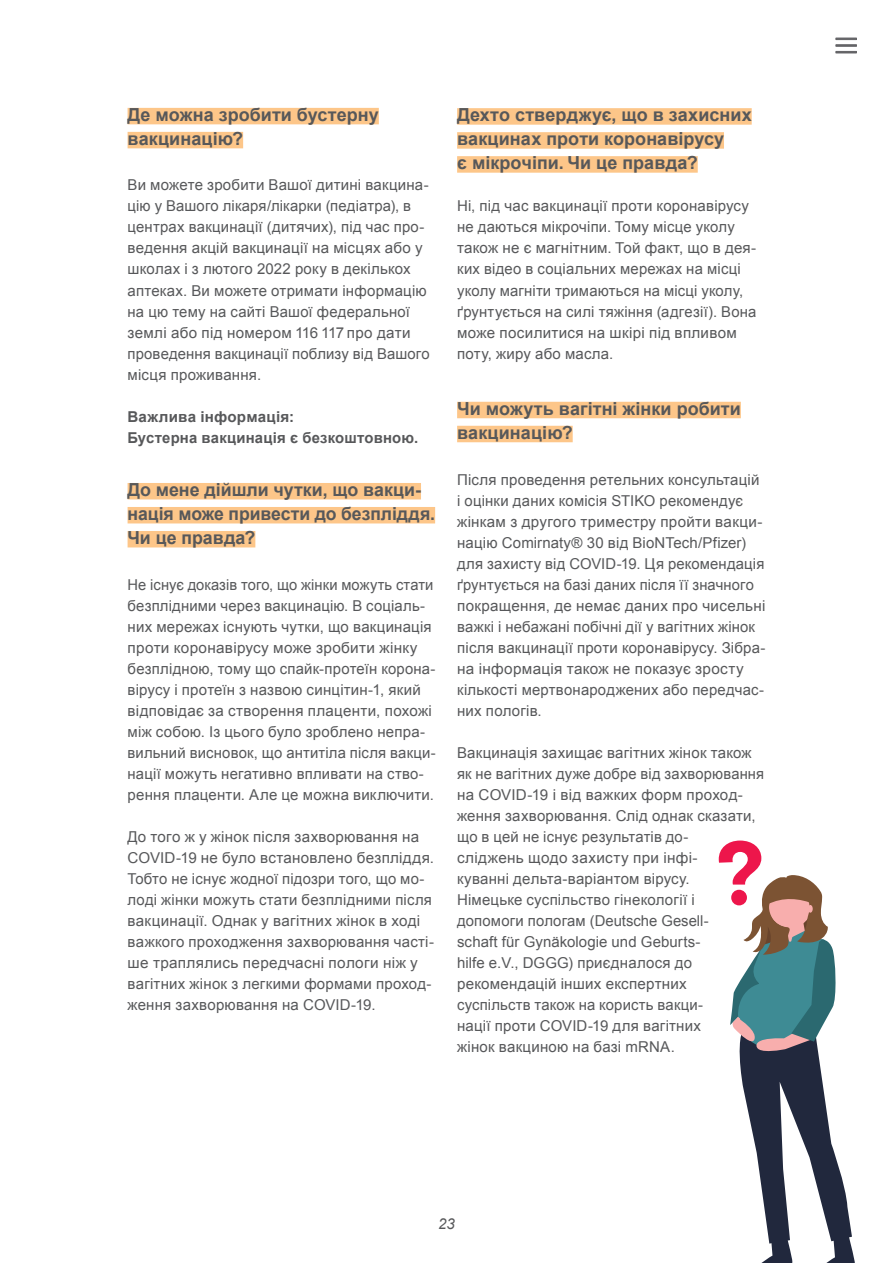
<style>
.page{position:relative;width:893px;height:1263px;background:#fff}
.page>*{position:absolute;margin:0;border:0;box-sizing:border-box;transform-origin:0 0}
.t1{font:700 88.95px "Stabil Grotesk";color:#ed164b}
.t2{font:700 18px/24px "Arial";letter-spacing:.005em;color:#57585a}
.t3{font:15px/21px "Arial";letter-spacing:.015em;color:#57585a}
.t4{font:700 15px/21px "Arial";letter-spacing:.015em;color:#57585a}
.t5{font:italic 15px "Arial";color:#57585a}
</style>
<div class="page">
<svg style="left:835px;top:38px;width:22px;height:15px"></svg>
<div style="left:128px;top:108px;width:251px;height:16px;background:#fdc689"></div>
<div style="left:128px;top:132px;width:115px;height:16px;background:#fdc689"></div>
<div style="left:128px;top:483px;width:293px;height:16px;background:#fdc689"></div>
<div style="left:128px;top:507px;width:307px;height:16px;background:#fdc689"></div>
<div style="left:128px;top:531px;width:127px;height:16px;background:#fdc689"></div>
<div style="left:457px;top:108px;width:295px;height:17px;background:#fdc689"></div>
<div style="left:457px;top:132px;width:267px;height:17px;background:#fdc689"></div>
<div style="left:457px;top:156px;width:241px;height:17px;background:#fdc689"></div>
<div style="left:457px;top:402px;width:284px;height:16px;background:#fdc689"></div>
<div style="left:457px;top:426px;width:116px;height:16px;background:#fdc689"></div>
<svg style="left:730px;top:875px;width:125px;height:388px"></svg>
<p class="t2" style="left:128px;top:103px;width:253px">Де можна зробити бустерну вакцинацію?</p>
<p class="t3" style="left:128px;top:175px;width:304px">Ви можете зробити Вашої дитині вакцина&shy;цію у Вашого лікаря/лікарки (педіатра), в центрах вакцинації (дитячих), під час про&shy;ведення акцій вакцинації на місцях або у школах і з лютого 2022 року в декількох аптеках. Ви можете отримати інформацію на цю тему на сайті Вашої федеральної землі або під номером 116 117 про дати проведення вакцинації поблизу від Вашого місця проживання.</p>
<p class="t4" style="left:128px;top:406px;width:292px">Важлива інформація:<br>Бустерна вакцинація є безкоштовною.</p>
<p class="t2" style="left:128px;top:478px;width:309px">До мене дійшли чутки, що вакци&shy;нація може привести до безпліддя.<br>Чи це правда?</p>
<p class="t3" style="left:128px;top:574px;width:310px">Не існує доказів того, що жінки можуть стати безплідними через вакцинацію. В соціаль&shy;них мережах існують чутки, що вакцинація проти коронавірусу може зробити жінку безплідною, тому що спайк-протеїн корона&shy;вірусу і протеїн з назвою синцітин-1, який відповідає за створення плаценти, похожі між собою. Із цього було зроблено непра&shy;вильний висновок, що антитіла після вакци&shy;нації можуть негативно впливати на ство&shy;рення плаценти. Але це можна виключити.</p>
<p class="t3" style="left:128px;top:826px;width:308px">До того ж у жінок після захворювання на COVID-19 не було встановлено безпліддя.<br>Тобто не існує жодної підозри того, що мо&shy;лоді жінки можуть стати безплідними після вакцинації. Однак у вагітних жінок в ході важкого проходження захворювання часті&shy;ше траплялись передчасні пологи ніж у вагітних жінок з легкими формами проход&shy;ження захворювання на COVID-19.</p>
<p class="t2" style="left:457px;top:103px;width:296px">Дехто стверджує, що в захисних вакцинах проти коронавірусу<br>є мікрочіпи. Чи це правда?</p>
<p class="t3" style="left:457px;top:196px;width:301px">Ні, під час вакцинації проти коронавірусу не даються мікрочіпи. Тому місце уколу також не є магнітним. Той факт, що в дея&shy;ких відео в соціальних мережах на місці уколу магніти тримаються на місці уколу, ґрунтується на силі тяжіння (адгезії). Вона може посилитися на шкірі під впливом поту, жиру або масла.</p>
<p class="t2" style="left:457px;top:397px;width:285px">Чи можуть вагітні жінки робити вакцинацію?</p>
<p class="t3" style="left:457px;top:469px;width:310px">Після проведення ретельних консультацій і оцінки даних комісія STIKO рекомендує жінкам з другого триместру пройти вакци&shy;націю Comirnaty® 30 від ВioNTech/Pfizer) для захисту від COVID-19. Ця рекомендація ґрунтується на базі даних після її значного покращення, де немає даних про чисельні важкі і небажані побічні дії у вагітних жінок після вакцинації проти коронавірусу. Зібра&shy;на інформація також не показує зросту кількості мертвонароджених або передчас&shy;них пологів.</p>
<p class="t3" style="left:457px;top:742px;width:308px">Вакцинація захищає вагітних жінок також як не вагітних дуже добре від захворювання на COVID-19 і від важких форм проход&shy;ження захворювання. Слід однак сказати, що в цей не існує результатів до-<br>сліджень щодо захисту при інфі-<br>куванні дельта-варіантом вірусу.<br>Німецьке суспільство гінекології і допомоги пологам (Deutsche Gesell-<br>schaft für Gynäkologie und Geburts-<br>hilfe e.V., DGGG) приєдналося до рекомендацій інших експертних<br>суспільств також на користь вакци-<br>нації проти COVID-19 для вагітних<br>жінок вакциною на базі mRNA.</p>
<h1 class="t1" style="left:716px;top:813px;width:50px">?</h1>
<p class="t5" style="left:438px;top:1214px;width:18px">23</p>
</div>
